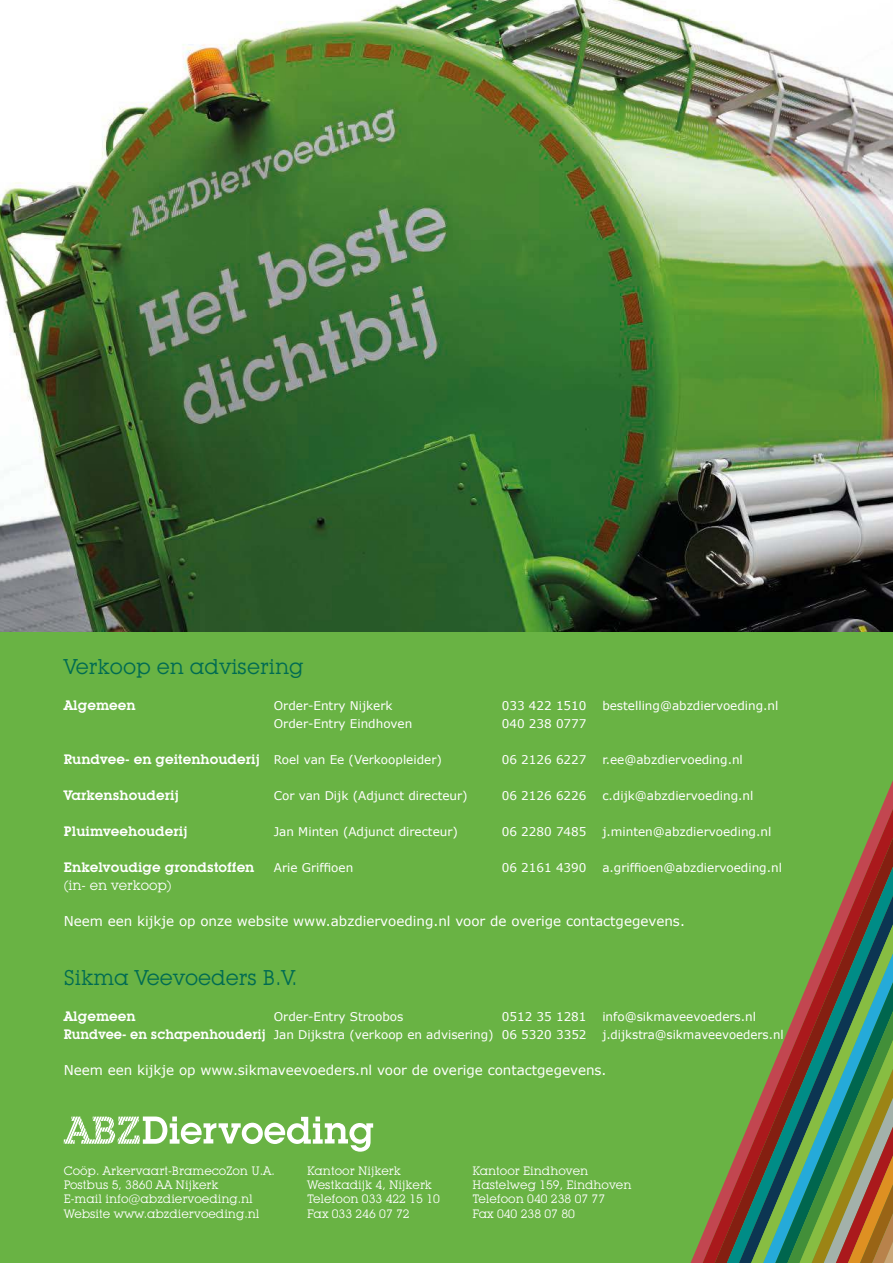
<style>
.page{position:relative;width:893px;height:1263px;background:#69b344}
.page>*{position:absolute;margin:0;border:0;box-sizing:border-box;transform-origin:0 0}
.t1{font:21px "Lubalin Graph IT Cby BT";color:#006b52}
.t2{font:13.5px "Verdana";color:#fff}
.t3{font:600 13.5px "Lubalin Graph IT Cby BT";color:#fff}
.t4{font:13.5px "Lubalin Graph IT Cby BT";color:#fff}
.t5{font:12px "Verdana";color:#fff}
.t6{font:12px/14.4px "Lubalin Graph IT Cby BT";color:#fff}
.s1{font-family:"Verdana";font-weight:400;font-size:12px}
.s2{font-family:"Lubalin Graph IT Cby BT";font-weight:600;font-size:13.5px}
</style>
<div class="page">
<img style="left:0;top:0;width:893px;height:631px">
<svg style="left:703px;top:809px;width:190px;height:454px"></svg>
<svg style="left:715px;top:838px;width:178px;height:425px"></svg>
<svg style="left:727px;top:867px;width:166px;height:396px"></svg>
<svg style="left:739px;top:896px;width:154px;height:367px"></svg>
<svg style="left:751px;top:924px;width:142px;height:339px"></svg>
<svg style="left:763px;top:953px;width:130px;height:310px;background:#627c50"></svg>
<svg style="left:64px;top:1116px;width:309px;height:36px"></svg>
<h1 class="t1" style="left:64px;top:659px;width:241px">Verkoop en advisering</h1>
<p class="t3" style="left:64px;top:700px;width:73px">Algemeen</p>
<p class="t5" style="left:274px;top:700px;width:120px">Order-Entry Nijkerk</p>
<p class="t5" style="left:502px;top:700px;width:86px">033 422 1510</p>
<p class="t5" style="left:602px;top:700px;width:178px">bestelling@abzdiervoeding.nl</p>
<p class="t5" style="left:274px;top:718px;width:140px">Order-Entry Eindhoven</p>
<p class="t5" style="left:502px;top:718px;width:86px">040 238 0777</p>
<p class="t3" style="left:64px;top:754px;width:380px">Rundvee- en geitenhouderij <span class="s1">Roel van Ee (Verkoopleider)</span></p>
<p class="t5" style="left:502px;top:754px;width:86px">06 2126 6227</p>
<p class="t5" style="left:602px;top:754px;width:142px">r.ee@abzdiervoeding.nl</p>
<p class="t3" style="left:64px;top:790px;width:117px">Varkenshouderij</p>
<p class="t5" style="left:274px;top:790px;width:195px">Cor van Dijk (Adjunct directeur)</p>
<p class="t5" style="left:502px;top:790px;width:86px">06 2126 6226</p>
<p class="t5" style="left:602px;top:790px;width:153px">c.dijk@abzdiervoeding.nl</p>
<p class="t3" style="left:64px;top:826px;width:125px">Pluimveehouderij</p>
<p class="t5" style="left:274px;top:826px;width:186px">Jan Minten (Adjunct directeur)</p>
<p class="t5" style="left:502px;top:826px;width:86px">06 2280 7485</p>
<p class="t5" style="left:602px;top:826px;width:171px">j.minten@abzdiervoeding.nl</p>
<p class="t3" style="left:64px;top:862px;width:192px">Enkelvoudige grondstoffen</p>
<p class="t5" style="left:274px;top:860px;width:81px">Arie Griffioen</p>
<p class="t5" style="left:502px;top:860px;width:86px">06 2161 4390</p>
<p class="t5" style="left:602px;top:860px;width:181px">a.griffioen@abzdiervoeding.nl</p>
<p class="t4" style="left:64px;top:880px;width:109px">(in- en verkoop)</p>
<p class="t2" style="left:64px;top:915px;width:623px">Neem een kijkje op onze website www.abzdiervoeding.nl voor de overige contactgegevens.</p>
<h1 class="t1" style="left:64px;top:970px;width:235px">Sikma Veevoeders B.V.</h1>
<p class="t3" style="left:64px;top:1011px;width:73px">Algemeen</p>
<p class="t5" style="left:274px;top:1011px;width:131px">Order-Entry Stroobos</p>
<p class="t5" style="left:502px;top:1011px;width:86px">0512 35 1281</p>
<p class="t5" style="left:602px;top:1011px;width:155px">info@sikmaveevoeders.nl</p>
<p class="t5" style="left:64px;top:1029px;width:524px"><span class="s2">Rundvee- en schapenhouderij</span> Jan Dijkstra (verkoop en advisering) 06 5320 3352</p>
<p class="t5" style="left:602px;top:1029px;width:183px">j.dijkstra@sikmaveevoeders.nl</p>
<p class="t2" style="left:64px;top:1064px;width:544px">Neem een kijkje op www.sikmaveevoeders.nl voor de overige contactgegevens.</p>
<p class="t6" style="left:64px;top:1164px;width:213px">Coöp. Arkervaart-BramecoZon U.A.<br>Postbus 5, 3860 AA Nijkerk<br>E-mail info@abzdiervoeding.nl<br>Website www.abzdiervoeding.nl</p>
<p class="t6" style="left:307px;top:1164px;width:134px">Kantoor Nijkerk<br>Westkadijk 4, Nijkerk<br>Telefoon 033 422 15 10<br>Fax 033 246 07 72</p>
<p class="t6" style="left:473px;top:1164px;width:160px">Kantoor Eindhoven<br>Hastelweg 159, Eindhoven<br>Telefoon 040 238 07 77<br>Fax 040 238 07 80</p>
</div>
